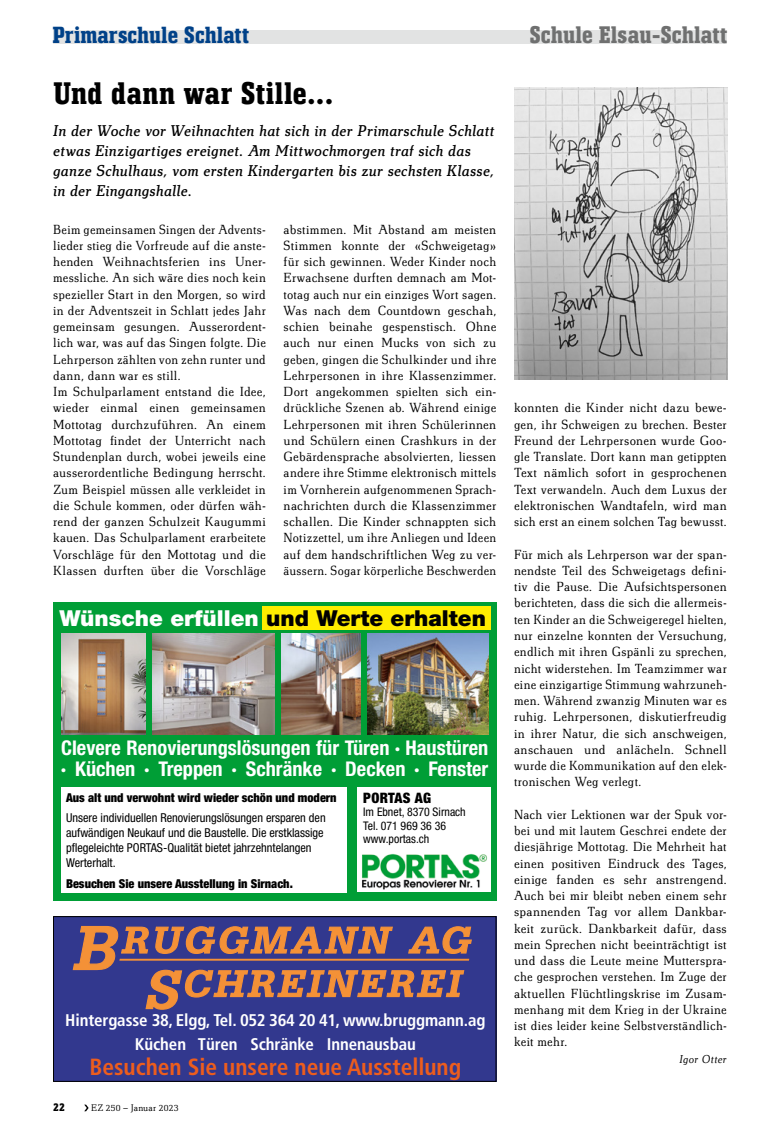
<style>
.page{position:relative;width:780px;height:1134px;background:#fff}
.page>*{position:absolute;margin:0;border:0;box-sizing:border-box;transform-origin:0 0}
.Titel{font:700 32.5px "Technotyp Condensed";letter-spacing:.015em;color:#000}
.t1{font:700 25px "Technotyp Condensed";color:#6f7070}
.Kopf_-_Rubrik_-_link{font:700 24.38px "Technotyp Condensed";color:#004188}
.t2{font:700 condensed 23.38px "Frutiger";color:#ed5d1d}
.t3{font:900 22px "Helvetica Neue LT Pro";color:#000}
.t4{font:700 condensed 20.25px/21.1px "Helvetica Neue LT Pro";color:#fff}
.t5{font:700 condensed 16.88px/23.4px "Frutiger";letter-spacing:-.005em;color:#fff;text-align:center}
.Lead{font:italic 16.25px/20px "Technotyp";letter-spacing:.01em;color:#000}
.t6{font:900 condensed 14.38px "Helvetica Neue LT Pro";letter-spacing:.03em;color:#000}
.Grundtext{font:300 13.75px/16.2px "Technotyp";letter-spacing:.02em;color:#000;text-align:justify}
.t7{font:700 12.5px "Technotyp Condensed";color:#000}
.t8{font:condensed 12.25px/15.2px "Helvetica Neue LT Pro";color:#000}
.t9{font:900 condensed 12.25px "Helvetica Neue LT Pro";color:#000}
.t10{font:condensed 11.88px/13.5px "Helvetica Neue LT Pro";color:#000}
.Autor{font:italic 300 11.88px "Technotyp";letter-spacing:.02em;color:#000}
.t11{font:10.38px "Helvetica";color:#000}
.t12{font:300 10px "Technotyp";letter-spacing:.02em;color:#000}
.s1{color:#fff}
.s2{font-weight:900}
</style>
<div class="page">
<div style="left:53px;top:30px;width:673px;height:13px;background:#e2e3e3"></div>
<svg style="left:84px;top:1104px;width:5px;height:7px"></svg>
<img style="left:514px;top:87px;width:213px;height:293px">
<div style="left:54px;top:916px;width:442px;height:166px;background:#32388e"></div>
<svg style="left:72px;top:925px;width:400px;height:85px"></svg>
<div style="left:53px;top:916px;width:443px;height:166px;border:1px solid #000"></div>
<div style="left:53px;top:602px;width:443px;height:298px;background:#009e36"></div>
<img style="left:61px;top:634px;width:85px;height:101px">
<img style="left:153px;top:634px;width:121px;height:101px">
<img style="left:282px;top:634px;width:78px;height:101px">
<img style="left:367px;top:634px;width:122px;height:101px">
<div style="left:61px;top:788px;width:286px;height:105px;background:#fff"></div>
<div style="left:357px;top:787px;width:133px;height:105px;background:#fff"></div>
<img style="left:362px;top:853px;width:125px;height:37px">
<div style="left:263px;top:606px;width:227px;height:24px;background:#ffed00"></div>
<p class="Kopf_-_Rubrik_-_link" style="left:53px;top:21px;width:198px">Primarschule Schlatt</p>
<p class="Titel" style="left:53px;top:74px;width:282px">Und dann war Stille...</p>
<p class="Lead" style="left:53px;top:121px;width:443px">In der Woche vor Weihnachten hat sich in der Primarschule Schlatt etwas Einzigartiges ereignet. Am Mittwochmorgen traf sich das ganze Schulhaus, vom ersten Kindergarten bis zur sechsten Klasse, in der Eingangshalle.</p>
<p class="Grundtext" style="left:53px;top:221px;width:214px">Beim gemeinsamen Singen der Advents&shy;lieder stieg die Vorfreude auf die anste&shy;henden Weihnachtsferien ins Uner&shy;messliche. An sich wäre dies noch kein spezieller Start in den Morgen, so wird in der Adventszeit in Schlatt jedes Jahr gemeinsam gesungen. Ausserordent&shy;lich war, was auf das Singen folgte. Die Lehrperson zählten von zehn runter und dann, dann war es still.</p>
<p class="Grundtext" style="left:53px;top:383px;width:214px">Im Schulparlament entstand die Idee, wieder einmal einen gemeinsamen Mottotag durchzuführen. An einem Mottotag findet der Unterricht nach Stundenplan durch, wobei jeweils eine ausserordentliche Bedingung herrscht.<br>Zum Beispiel müssen alle verkleidet in die Schule kommen, oder dürfen wäh&shy;rend der ganzen Schulzeit Kaugummi kauen. Das Schulparlament erarbeitete Vorschläge für den Mottotag und die Klassen durften über die Vorschläge</p>
<p class="Grundtext" style="left:283px;top:221px;width:214px">abstimmen. Mit Abstand am meisten Stimmen konnte der «Schweigetag» für sich gewinnen. Weder Kinder noch Erwachsene durften demnach am Mot&shy;totag auch nur ein einziges Wort sagen.</p>
<p class="Grundtext" style="left:283px;top:302px;width:214px">Was nach dem Countdown geschah, schien beinahe gespenstisch. Ohne auch nur einen Mucks von sich zu geben, gingen die Schulkinder und ihre Lehrpersonen in ihre Klassenzimmer.<br>Dort angekommen spielten sich ein&shy;drückliche Szenen ab. Während einige Lehrpersonen mit ihren Schülerinnen und Schülern einen Crashkurs in der Gebärdensprache absolvierten, liessen andere ihre Stimme elektronisch mittels im Vornherein aufgenommenen Sprach&shy;nachrichten durch die Klassenzimmer schallen. Die Kinder schnappten sich Notizzettel, um ihre Anliegen und Ideen auf dem handschriftlichen Weg zu ver&shy;äussern. Sogar körperliche Beschwerden</p>
<p class="t3" style="left:59px;top:605px;width:428px"><span class="s1">Wünsche erfüllen</span> und Werte erhalten</p>
<p class="t4" style="left:61px;top:737px;width:428px">Clevere Renovierungslösungen für Türen · Haustüren · Küchen · Treppen · Schränke · Decken · Fenster</p>
<p class="t8" style="left:66px;top:788px;width:272px;line-height:19.5px"><span class="s2">Aus alt und verwohnt wird wieder schön und modern<br></span>Unsere individuellen Renovierungslösungen ersparen den</p>
<p class="t8" style="left:66px;top:825px;width:259px">aufwändigen Neukauf und die Baustelle. Die erstklassige pflegeleichte PORTAS-Qualität bietet jahrzehntelangen<br>Werterhalt.</p>
<p class="t9" style="left:66px;top:876px;width:228px">Besuchen Sie unsere Ausstellung in Sirnach.</p>
<p class="t6" style="left:363px;top:789px;width:69px">PORTAS AG</p>
<p class="t10" style="left:363px;top:805px;width:104px">Im Ebnet, 8370 Sirnach<br>Tel. 071 969 36 36 www.portas.ch</p>
<p class="t11" style="left:58px;top:882px;width:326px">Bruggmann Inserat 120x45mm.xp9_Layout 1 16.07.13 16:27 Seite 1</p>
<p class="t5" style="left:65px;top:1009px;width:422px">Hintergasse 38, Elgg, Tel. 052 364 20 41, www.bruggmann.ag<br>Küchen Türen Schränke Innenausbau</p>
<p class="t2" style="left:89px;top:1052px;width:373px">Besuchen Sie unsere neue Ausstellung</p>
<p class="t7" style="left:53px;top:1100px;width:13px">22</p>
<p class="t12" style="left:91px;top:1102px;width:89px">EZ 250 – Januar 2023</p>
<h2 class="t1" style="left:529px;top:20px;width:199px">Schule Elsau-Schlatt</h2>
<p class="Grundtext" style="left:514px;top:400px;width:214px">konnten die Kinder nicht dazu bewe&shy;gen, ihr Schweigen zu brechen. Bester Freund der Lehrpersonen wurde Goo&shy;gle Translate. Dort kann man getippten Text nämlich sofort in gesprochenen Text verwandeln. Auch dem Luxus der elektronischen Wandtafeln, wird man sich erst an einem solchen Tag bewusst.</p>
<p class="Grundtext" style="left:514px;top:546px;width:214px">Für mich als Lehrperson war der span&shy;nendste Teil des Schweigetags defini&shy;tiv die Pause. Die Aufsichtspersonen berichteten, dass die sich die allermeis&shy;ten Kinder an die Schweigeregel hielten, nur einzelne konnten der Versuchung, endlich mit ihren Gspänli zu sprechen, nicht widerstehen. Im Teamzimmer war eine einzigartige Stimmung wahrzuneh&shy;men. Während zwanzig Minuten war es ruhig. Lehrpersonen, diskutierfreudig in ihrer Natur, die sich anschweigen, anschauen und anlächeln. Schnell wurde die Kommunikation auf den elek&shy;tronischen Weg verlegt.</p>
<p class="Grundtext" style="left:514px;top:806px;width:214px">Nach vier Lektionen war der Spuk vor&shy;bei und mit lautem Geschrei endete der diesjährige Mottotag. Die Mehrheit hat einen positiven Eindruck des Tages, einige fanden es sehr anstrengend.<br>Auch bei mir bleibt neben einem sehr spannenden Tag vor allem Dankbar&shy;keit zurück. Dankbarkeit dafür, dass mein Sprechen nicht beeinträchtigt ist und dass die Leute meine Mutterspra&shy;che gesprochen verstehen. Im Zuge der aktuellen Flüchtlingskrise im Zusam&shy;menhang mit dem Krieg in der Ukraine ist dies leider keine Selbstverständlich&shy;keit mehr.</p>
<p class="Autor" style="left:679px;top:1052px;width:49px">Igor Otter</p>
</div>
